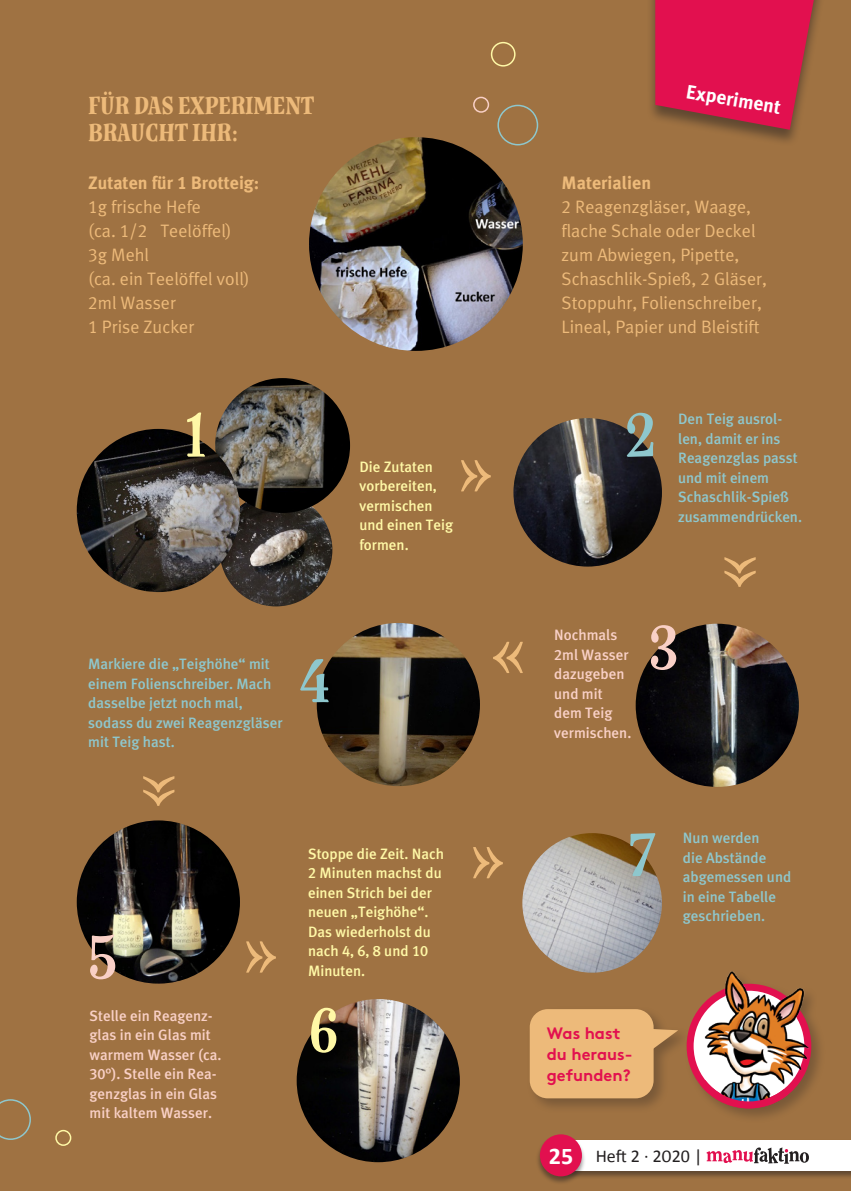
<style>
.page{position:relative;width:851px;height:1191px;background:#fff}
.page>*{position:absolute;margin:0;border:0;box-sizing:border-box;transform-origin:0 0}
.t1{font:75px "Limon Marker";color:#8ec7cd}
.t2{font:75px "Limon Marker";color:#fff8a6}
.t3{font:75px "Limon Marker";color:#f9d0c6}
.t4{font:700 30px/27px "Limon Marker";color:#edba7a}
.t5{font:700 19.5px "Meta GU";color:#fff}
.t6{font:18px/24px "Meta GU";color:#edba7a}
.t7{font:700 18px "Meta GU";color:#edba7a}
.t8{font:18px "Calibri";color:#231f20}
.t9{font:700 16.5px/21px "Brown Pro";color:#e2104f}
.t10{font:500 15px/19.5px "Meta GU";color:#8ec7cd}
.t11{font:500 15px/19.5px "Meta GU";color:#fff8a6}
.t12{font:500 15px/19.5px "Meta GU";color:#f9d0c6}
.s1{font-weight:700;font-size:24px;color:#fff}
</style>
<div class="page">
<div style="left:0;top:0;width:850px;height:1191px;background:#9f7242"></div>
<div style="left:683px;top:969px;width:143px;height:154px;background:#231f20;opacity:.3"></div>
<img style="left:683px;top:969px;width:136px;height:135px">
<div style="left:526px;top:1006px;width:165px;height:107px;background:#231f20;opacity:.3"></div>
<div style="left:529px;top:1009px;width:124px;height:89px;background:#edba7a;border-radius:18px"></div>
<svg style="left:632px;top:980px;width:182px;height:131px"></svg>
<div style="left:491px;top:42px;width:24px;height:25px;border:2px solid #fff8a6;border-radius:50%"></div>
<div style="left:55px;top:1129px;width:16px;height:16px;border:2px solid #fff8a6;border-radius:50%"></div>
<div style="left:473px;top:97px;width:16px;height:16px;border:2px solid #f9d0c6;border-radius:50%"></div>
<svg style="left:0;top:1099px;width:31px;height:41px"></svg>
<div style="left:497px;top:105px;width:41px;height:40px;border:2px solid #8ec7cd;border-radius:50%"></div>
<img style="left:309px;top:137px;width:213px;height:214px;border-radius:107px">
<img style="left:219px;top:493px;width:113px;height:113px;border-radius:56px">
<img style="left:215px;top:378px;width:135px;height:135px;border-radius:67px">
<img style="left:77px;top:429px;width:163px;height:163px;border-radius:82px">
<img style="left:77px;top:820px;width:163px;height:163px;border-radius:81px">
<img style="left:296px;top:999px;width:164px;height:163px;border-radius:82px">
<img style="left:522px;top:833px;width:140px;height:139px;border-radius:70px">
<svg style="left:461px;top:460px;width:30px;height:31px"></svg>
<svg style="left:246px;top:941px;width:30px;height:31px"></svg>
<svg style="left:473px;top:847px;width:30px;height:31px"></svg>
<svg style="left:493px;top:641px;width:30px;height:32px"></svg>
<svg style="left:724px;top:557px;width:31px;height:30px"></svg>
<svg style="left:143px;top:776px;width:32px;height:30px"></svg>
<img style="left:513px;top:418px;width:149px;height:148px;border-radius:74px">
<img style="left:635px;top:623px;width:163px;height:164px;border-radius:82px">
<img style="left:317px;top:623px;width:163px;height:163px;border-radius:82px">
<div style="left:556px;top:1139px;width:294px;height:40px;background:#231f20;opacity:.5"></div>
<div style="left:561px;top:1140px;width:289px;height:30px;background:#fff"></div>
<svg style="left:706px;top:1147px;width:103px;height:16px"></svg>
<div style="left:535px;top:1133px;width:51px;height:52px;background:#231f20;opacity:.5"></div>
<div style="left:540px;top:1134px;width:42px;height:42px;background:#e2104f;border-radius:50%"></div>
<div style="left:646px;top:0;width:184px;height:147px;background:#231f20;opacity:.5"></div>
<svg style="left:655px;top:0;width:158px;height:130px;background:#d31c4b"></svg>
<h2 class="t4" style="left:88px;top:92px;width:227px">FÜR DAS EXPERIMENT<br>BRAUCHT IHR:</h2>
<p class="t7" style="left:88px;top:172px;width:172px">Zutaten für 1 Brotteig:</p>
<p class="t6" style="left:88px;top:194px;width:163px">1g frische Hefe<br>(ca. 1/2½ Teelöffel)<br>3g Mehl<br>(ca. ein Teelöffel voll)<br>2ml Wasser<br>1 Prise Zucker</p>
<h1 class="t2" style="left:185px;top:391px;width:22px">1</h1>
<p class="t11" style="left:359px;top:457px;width:95px">Die Zutaten vorbereiten, vermischen und einen Teig formen.</p>
<p class="t10" style="left:88px;top:654px;width:196px">Markiere die „Teighöhe“ mit einem Folienschreiber. Mach dasselbe jetzt noch mal, sodass du zwei Reagenzgläser mit Teig hast.</p>
<h1 class="t1" style="left:299px;top:637px;width:33px">4</h1>
<h1 class="t3" style="left:87px;top:913px;width:32px">5</h1>
<p class="t12" style="left:90px;top:1005px;width:133px">Stelle ein Reagenz&shy;glas in ein Glas mit warmem Wasser (ca.<br>30°). Stelle ein Rea&shy;genzglas in ein Glas mit kaltem Wasser.</p>
<p class="t11" style="left:308px;top:843px;width:137px">Stoppe die Zeit. Nach<br>2 Minuten machst du einen Strich bei der neuen „Teighöhe“.<br>Das wiederholst du nach 4, 6, 8 und 10<br>Minuten.</p>
<h1 class="t2" style="left:308px;top:986px;width:32px">6</h1>
<h3 class="t5" style="left:688px;top:81px;width:97px;rotate:9deg">Experiment</h3>
<p class="t7" style="left:561px;top:172px;width:91px">Materialien</p>
<p class="t6" style="left:561px;top:194px;width:207px">2 Reagenzgläser, Waage, flache Schale oder Deckel zum Abwiegen, Pipette,<br>Schaschlik-Spieß, 2 Gläser,<br>Stoppuhr, Folienschreiber,<br>Lineal, Papier und Bleistift</p>
<h1 class="t1" style="left:624px;top:391px;width:33px">2</h1>
<p class="t10" style="left:678px;top:409px;width:125px">Den Teig ausrol&shy;len, damit er ins<br>Reagenzglas passt und mit einem<br>Schaschlik-Spieß zusammendrücken.</p>
<p class="t12" style="left:554px;top:625px;width:79px">Nochmals<br>2ml Wasser dazugeben und mit dem Teig vermischen.</p>
<h1 class="t3" style="left:648px;top:604px;width:31px">3</h1>
<h1 class="t1" style="left:627px;top:811px;width:30px">7</h1>
<p class="t10" style="left:682px;top:828px;width:110px">Nun werden<br>die Abstände abgemessen und in eine Tabelle geschrieben.</p>
<p class="t9" style="left:546px;top:1021px;width:87px">Was hast du heraus&shy;gefunden?</p>
<p class="t8" style="left:549px;top:1145px;width:155px"><span class="s1">25</span> Heft 2 · 2020 |</p>
</div>
